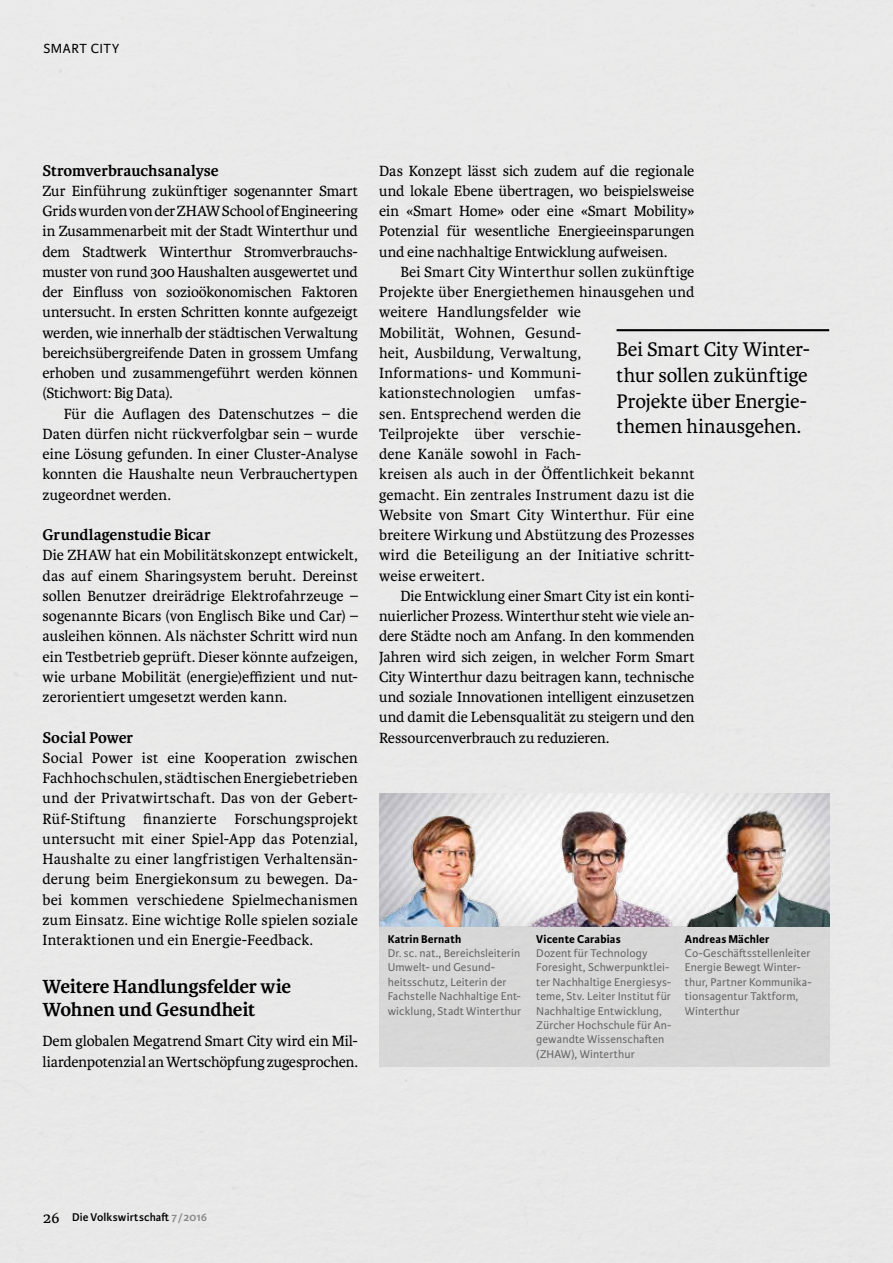
<style>
.page{position:relative;width:893px;height:1263px;background:#e9e9e9}
.page>*{position:absolute;margin:0;border:0;box-sizing:border-box;transform-origin:0 0}
.t1{font:21px/25.8px "Karmina";letter-spacing:-.005em;color:#000}
.t2{font:700 20.25px/22.5px "Karmina";letter-spacing:-.01em;color:#000}
.t3{font:700 16.5px "Karmina";color:#000}
.t4{font:15.75px/20.2px "Karmina";letter-spacing:.005em;color:#000;text-align:justify}
.t5{font:14.1px "Karmina Sans";letter-spacing:.04em;color:#000}
.t6{font:12px/14.4px "Karmina Sans";letter-spacing:.01em;color:#706f6f}
.t7{font:700 12px "Karmina Sans";letter-spacing:.015em;color:#000}
.t8{font:600 12px "Karmina Sans";letter-spacing:.01em;color:#000}
.s1{font-family:"Karmina";font-weight:400;font-size:16.5px}
.s2{color:#878787}
</style>
<div class="page">
<div style="left:379px;top:925px;width:450px;height:141px;background:#d7d7d7"></div>
<img style="left:379px;top:793px;width:450px;height:10px">
<img style="left:379px;top:803px;width:148px;height:123px">
<img style="left:527px;top:796px;width:141px;height:130px">
<img style="left:668px;top:796px;width:161px;height:130px">
<hr style="left:617px;top:329px;width:212px;height:2px;background:#000">
<p class="t5" style="left:43px;top:41px;width:77px">SMART CITY</p>
<p class="t3" style="left:43px;top:161px;width:178px">Stromverbrauchsanalyse</p>
<p class="t4" style="left:43px;top:181px;width:317px">Zur Einführung zukünftiger sogenannter Smart Grids wurden von der ZHAW School of Engineering in Zusammenarbeit mit der Stadt Winterthur und dem Stadtwerk Winterthur Stromverbrauchs&shy;muster von rund 300 Haushalten ausgewertet und der Einfluss von sozioökonomischen Faktoren untersucht. In ersten Schritten konnte aufgezeigt werden, wie innerhalb der städtischen Verwaltung bereichsübergreifende Daten in grossem Umfang erhoben und zusammengeführt werden können (Stichwort: Big Data).</p>
<p class="t4" style="left:43px;top:404px;width:317px;text-indent:21px">Für die Auflagen des Datenschutzes – die Daten dürfen nicht rückverfolgbar sein – wurde eine Lösung gefunden. In einer Cluster-Analyse konnten die Haushalte neun Verbrauchertypen zugeordnet werden.</p>
<p class="t3" style="left:43px;top:525px;width:170px">Grundlagenstudie Bicar</p>
<p class="t4" style="left:43px;top:545px;width:317px">Die ZHAW hat ein Mobilitätskonzept entwickelt, das auf einem Sharingsystem beruht. Dereinst sollen Benutzer dreirädrige Elektrofahrzeuge – sogenannte Bicars (von Englisch Bike und Car) – ausleihen können. Als nächster Schritt wird nun ein Testbetrieb geprüft. Dieser könnte aufzeigen, wie urbane Mobilität (energie)effizient und nut&shy;zerorientiert umgesetzt werden kann.</p>
<p class="t3" style="left:43px;top:728px;width:92px">Social Power</p>
<p class="t4" style="left:43px;top:748px;width:317px">Social Power ist eine Kooperation zwischen Fachhochschulen, städtischen Energiebetrieben und der Privatwirtschaft. Das von der Gebert-Rüf-Stiftung finanzierte Forschungsprojekt untersucht mit einer Spiel-App das Potenzial, Haushalte zu einer langfristigen Verhaltensän&shy;derung beim Energiekonsum zu bewegen. Da&shy;bei kommen verschiedene Spielmechanismen zum Einsatz. Eine wichtige Rolle spielen soziale Interaktionen und ein Energie-Feedback.</p>
<p class="t2" style="left:43px;top:976px;width:250px">Weitere Handlungsfelder wie<br>Wohnen und Gesundheit</p>
<p class="t4" style="left:43px;top:1031px;width:317px">Dem globalen Megatrend Smart City wird ein Mil&shy;liardenpotenzial an Wertschöpfung zugesprochen.</p>
<p class="t4" style="left:379px;top:161px;width:317px">Das Konzept lässt sich zudem auf die regionale und lokale Ebene übertragen, wo beispielsweise ein «Smart Home» oder eine «Smart Mobility» Potenzial für wesentliche Energieeinsparungen und eine nachhaltige Entwicklung aufweisen.</p>
<p class="t4" style="left:379px;top:262px;width:317px;text-align:left;text-indent:21px">Bei Smart City Winterthur sollen zukünftige Projekte über Energiethemen hinausgehen und weitere Handlungsfelder wie<br>Mobilität, Wohnen, Gesund-<br>heit, Ausbildung, Verwaltung,<br>Informations- und Kommuni&shy;kationstechnologien umfas-<br>sen. Entsprechend werden die<br>Teilprojekte über verschie-<br>dene Kanäle sowohl in Fach-<br>kreisen als auch in der Öffentlichkeit bekannt gemacht. Ein zentrales Instrument dazu ist die Website von Smart City Winterthur. Für eine breitere Wirkung und Abstützung des Prozesses wird die Beteiligung an der Initiative schritt&shy;weise erweitert.</p>
<p class="t4" style="left:379px;top:586px;width:317px;text-indent:21px">Die Entwicklung einer Smart City ist ein konti&shy;nuierlicher Prozess. Winterthur steht wie viele an&shy;dere Städte noch am Anfang. In den kommenden Jahren wird sich zeigen, in welcher Form Smart City Winterthur dazu beitragen kann, technische und soziale Innovationen intelligent einzusetzen und damit die Lebensqualität zu steigern und den Ressourcenverbrauch zu reduzieren.</p>
<h1 class="t1" style="left:617px;top:336px;width:193px">Bei Smart City Winter&shy;thur sollen zukünftige<br>Projekte über Energie&shy;themen hinausgehen.</h1>
<p class="t7" style="left:388px;top:932px;width:75px">Katrin Bernath</p>
<p class="t6" style="left:388px;top:946px;width:135px">Dr. sc. nat., Bereichsleiterin<br>Umwelt- und Gesund&shy;heitsschutz, Leiterin der<br>Fachstelle Nachhaltige Ent&shy;wicklung, Stadt Winterthur</p>
<p class="t7" style="left:536px;top:932px;width:86px">Vicente Carabias</p>
<p class="t6" style="left:536px;top:946px;width:137px">Dozent für Technology<br>Foresight, Schwerpunktlei&shy;ter Nachhaltige Energiesys&shy;teme, Stv. Leiter Institut für<br>Nachhaltige Entwicklung,<br>Zürcher Hochschule für An&shy;gewandte Wissenschaften (ZHAW), Winterthur</p>
<p class="t7" style="left:685px;top:932px;width:86px">Andreas Mächler</p>
<p class="t6" style="left:685px;top:946px;width:127px">Co-Geschäftsstellenleiter<br>Energie Bewegt Winter&shy;thur, Partner Kommunika&shy;tionsagentur Taktform,<br>Winterthur</p>
<p class="t8" style="left:43px;top:1210px;width:166px"><span class="s1">26</span> Die Volkswirtschaft <span class="s2">7/2016</span></p>
</div>
